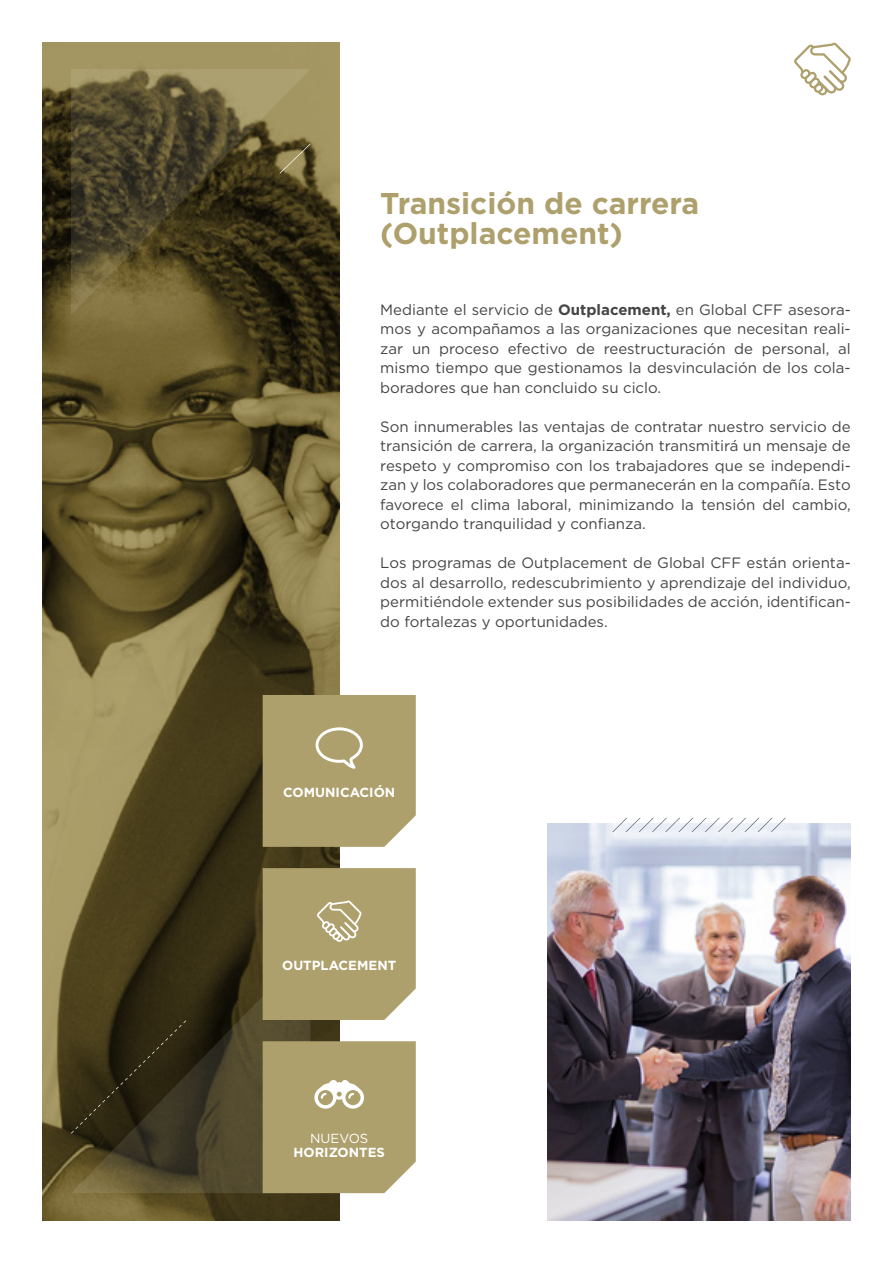
<style>
.page{position:relative;width:893px;height:1263px;background:#fff}
.page>*{position:absolute;margin:0;border:0;box-sizing:border-box;transform-origin:0 0}
.t1{font:700 30px/30px "Gotham";color:#aea06c}
.t2{font:15px/19.5px "Gotham";color:#454447;text-align:justify}
.t3{font:700 13.2px "Gotham";color:#fff}
.t4{font:13.2px "Gotham";color:#fff}
.s1{font-weight:700}
</style>
<div class="page">
<img style="left:42px;top:43px;width:297px;height:1177px">
<svg style="left:794px;top:43px;width:57px;height:52px"></svg>
<svg style="left:71px;top:69px;width:239px;height:246px;background:#564d2d"></svg>
<svg style="left:71px;top:947px;width:239px;height:246px;background:#433b21"></svg>
<svg style="left:71px;top:1020px;width:115px;height:113px;background:#322b15"></svg>
<svg style="left:280px;top:144px;width:30px;height:30px"></svg>
<img style="left:547px;top:824px;width:304px;height:396px">
<svg style="left:612px;top:818px;width:174px;height:14px"></svg>
<div style="left:263px;top:868px;width:153px;height:152px;background:#aea06c"></div>
<div style="left:263px;top:695px;width:153px;height:152px;background:#aea06c"></div>
<svg style="left:263px;top:1041px;width:153px;height:152px;background:#b2a473"></svg>
<h1 class="t1" style="left:380px;top:188px;width:320px">Transición de carrera (Outplacement)</h1>
<p class="t2" style="left:380px;top:299px;width:472px">Mediante el servicio de <span class="s1">Outplacement,</span> en Global CFF asesora&shy;mos y acompañamos a las organizaciones que necesitan reali&shy;zar un proceso efectivo de reestructuración de personal, al mismo tiempo que gestionamos la desvinculación de los cola&shy;boradores que han concluido su ciclo.</p>
<p class="t2" style="left:380px;top:416px;width:472px">Son innumerables las ventajas de contratar nuestro servicio de transición de carrera, la organización transmitirá un mensaje de respeto y compromiso con los trabajadores que se independi&shy;zan y los colaboradores que permanecerán en la compañía. Esto favorece el clima laboral, minimizando la tensión del cambio, otorgando tranquilidad y confianza.</p>
<p class="t2" style="left:380px;top:553px;width:472px">Los programas de Outplacement de Global CFF están orienta&shy;dos al desarrollo, redescubrimiento y aprendizaje del individuo, permitiéndole extender sus posibilidades de acción, identifican&shy;do fortalezas y oportunidades.</p>
<p class="t3" style="left:283px;top:783px;width:114px">COMUNICACIÓN</p>
<p class="t3" style="left:282px;top:956px;width:116px">OUTPLACEMENT</p>
<p class="t4" style="left:310px;top:1130px;width:60px">NUEVOS</p>
<p class="t3" style="left:294px;top:1143px;width:93px">HORIZONTES</p>
</div>
